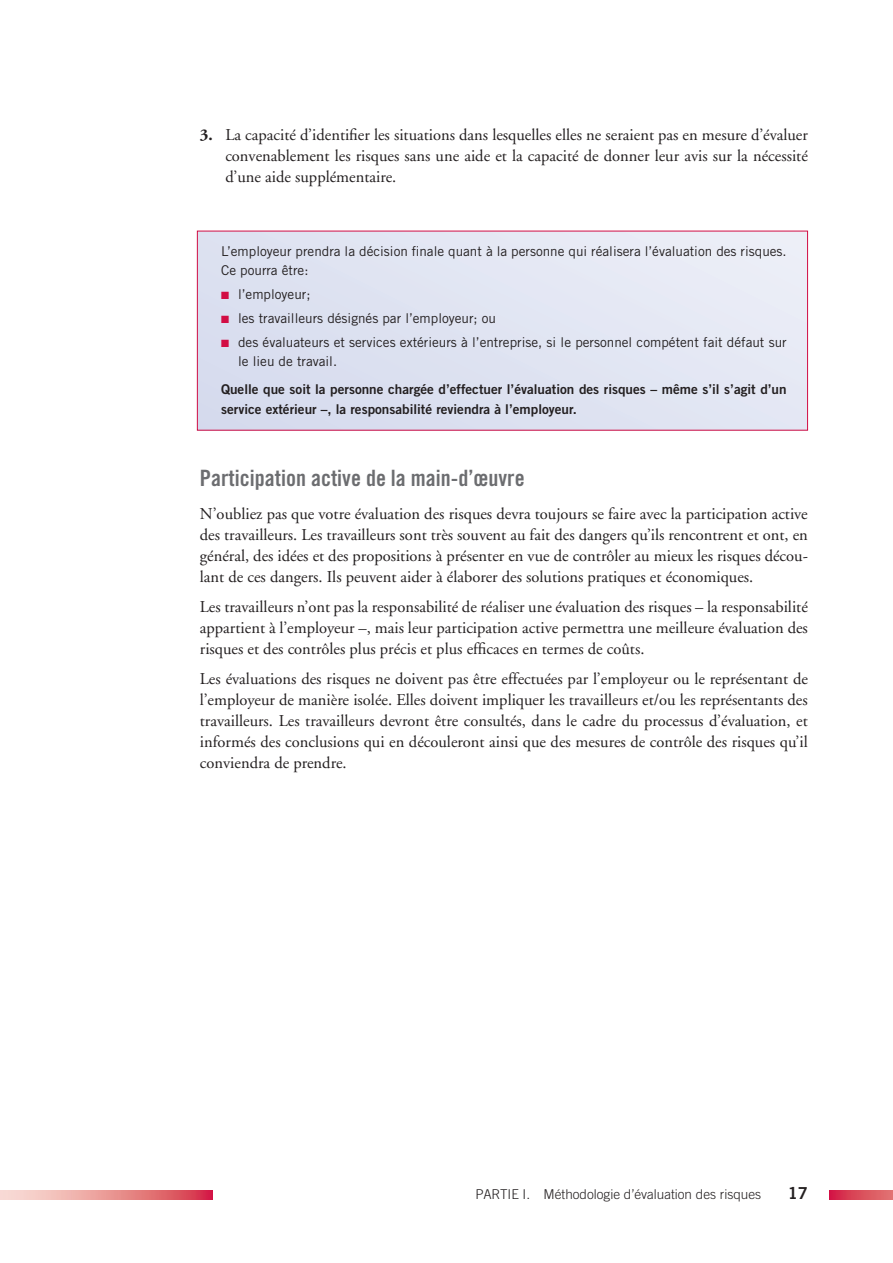
<style>
.page{position:relative;width:893px;height:1263px;background:#fff}
.page>*{position:absolute;margin:0;border:0;box-sizing:border-box;transform-origin:0 0}
._2_renf_droite{font:22.5px "Trade Gothic Bold Cond Twenty";color:#6c6d70}
.crt_garamond{font:16.5px/21px "Adobe Garamond";color:#231f20;text-align:justify}
.t1{font:16.5px "Trade Gothic Bold Two";color:#231f20}
.box_crt{font:13.5px/19.5px "Trade Gothic";color:#231f20}
.box_crt-2{font:13.5px/19.5px "Trade Gothic Bold Two";color:#231f20}
.t2{font:300 13.5px "Trade Gothic";color:#231f20}
.s1{font-weight:700}
.s2{color:#d20d44}
</style>
<div class="page">
<svg style="left:1px;top:1191px;width:212px;height:8px"></svg>
<svg style="left:829px;top:1191px;width:64px;height:8px"></svg>
<div style="left:197px;top:231px;width:610px;height:199px;background:#e0e4f2"></div>
<p class="crt_garamond" style="left:225px;top:124px;width:584px;text-indent:-26px"><span class="s1">3.</span> La capacité d’identifier les situations dans lesquelles elles ne seraient pas en mesure d’évaluer convenablement les risques sans une aide et la capacité de donner leur avis sur la nécessité d’une aide supplémentaire.</p>
<p class="box_crt" style="left:221px;top:241px;width:567px">L’employeur prendra la décision finale quant à la personne qui réalisera l’évaluation des risques.<br>Ce pourra être:</p>
<p class="box_crt" style="left:221px;top:284px;width:91px"><span class="s2">■</span> l’employeur;</p>
<p class="box_crt" style="left:221px;top:308px;width:276px"><span class="s2">■</span> les travailleurs désignés par l’employeur; ou</p>
<p class="box_crt" style="left:238px;top:332px;width:550px;text-indent:-17px"><span class="s2">■</span> des évaluateurs et services extérieurs à l’entreprise, si le personnel compétent fait défaut sur le lieu de travail.</p>
<p class="box_crt-2" style="left:221px;top:379px;width:567px">Quelle que soit la personne chargée d’effectuer l’évaluation des risques – même s’il s’agit d’un service extérieur –, la responsabilité reviendra à l’employeur.</p>
<p class="_2_renf_droite" style="left:200px;top:464px;width:326px">Participation active de la main-d’œuvre</p>
<p class="crt_garamond" style="left:200px;top:504px;width:610px">N’oubliez pas que votre évaluation des risques devra toujours se faire avec la participation active des travailleurs. Les travailleurs sont très souvent au fait des dangers qu’ils rencontrent et ont, en général, des idées et des propositions à présenter en vue de contrôler au mieux les risques décou&shy;lant de ces dangers. Ils peuvent aider à élaborer des solutions pratiques et économiques.</p>
<p class="crt_garamond" style="left:200px;top:597px;width:610px">Les travailleurs n’ont pas la responsabilité de réaliser une évaluation des risques – la responsabilité appartient à l’employeur –, mais leur participation active permettra une meilleure évaluation des risques et des contrôles plus précis et plus efficaces en termes de coûts.</p>
<p class="crt_garamond" style="left:200px;top:668px;width:610px">Les évaluations des risques ne doivent pas être effectuées par l’employeur ou le représentant de l’employeur de manière isolée. Elles doivent impliquer les travailleurs et/ou les représentants des travailleurs. Les travailleurs devront être consultés, dans le cadre du processus d’évaluation, et informés des conclusions qui en découleront ainsi que des mesures de contrôle des risques qu’il conviendra de prendre.</p>
<p class="t2" style="left:476px;top:1186px;width:287px">PARTIE I. Méthodologie d’évaluation des risques</p>
<p class="t1" style="left:788px;top:1183px;width:22px">17</p>
</div>
